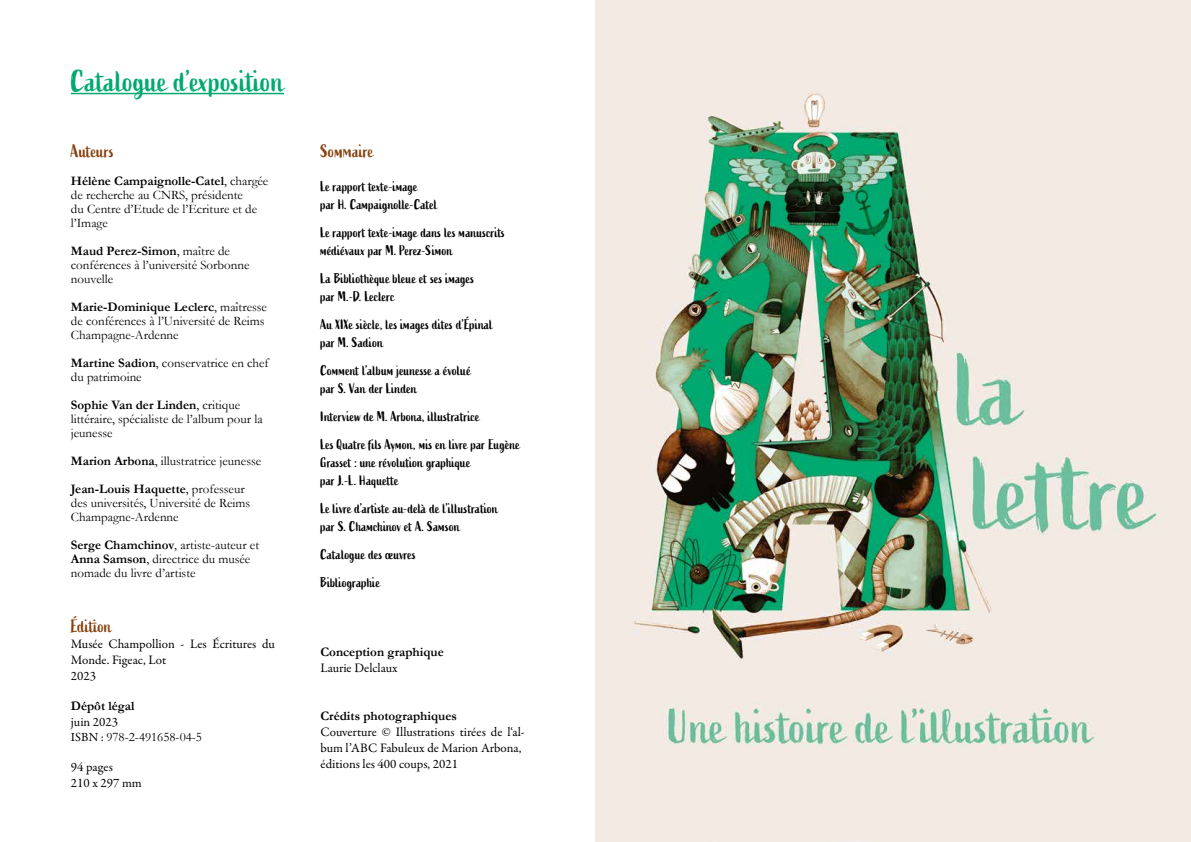
<style>
.page{position:relative;width:1191px;height:842px;background:#fff}
.page>*{position:absolute;margin:0;border:0;box-sizing:border-box;transform-origin:0 0}
.t1{font:30px "Active";color:#00a971}
.t2{font:18px "Active";color:#86410f}
.t3{font:14px/18px "Active";color:#000}
.t4{font:13px/14px "Garamond";color:#000}
.t5{font:13px/16px "Garamond Premr Pro";color:#000}
.t6{font:700 13px "Garamond";color:#000}
.s1{font-weight:700}
.s2{font-family:"Garamond Premr Pro";font-size:12.5px}
</style>
<div class="page">
<hr style="left:71px;top:93px;width:213px;height:1px;background:#00a971">
<img style="left:595px;top:0;width:596px;height:842px">
<h1 class="t1" style="left:71px;top:64px;width:215px">Catalogue d’exposition</h1>
<h2 class="t2" style="left:71px;top:141px;width:45px">Auteurs</h2>
<p class="t4" style="left:71px;top:174px;width:199px"><span class="s1">Hélène Campaignolle-Catel</span>, chargée de recherche au CNRS, présidente<br>du Centre d’Etude de l’Ecriture et de l’Image</p>
<p class="t4" style="left:71px;top:244px;width:180px"><span class="s1">Maud Perez-Simon</span>, maître de conférences à l’université Sorbonne nouvelle</p>
<p class="t4" style="left:71px;top:300px;width:198px"><span class="s1">Marie-Dominique Leclerc</span>, maîtresse de conférences à l’Université de Reims<br>Champagne-Ardenne</p>
<p class="t4" style="left:71px;top:356px;width:199px"><span class="s1">Martine Sadion</span>, conservatrice en chef du patrimoine</p>
<p class="t4" style="left:71px;top:398px;width:193px"><span class="s1">Sophie Van der Linden</span>, critique littéraire, spécialiste de l’album pour la jeunesse</p>
<p class="t4" style="left:71px;top:447px;width:192px;line-height:28px"><span class="s1">Marion Arbona</span>, illustratrice jeunesse<br><span class="s1">Jean-Louis Haquette</span>, professeur</p>
<p class="t4" style="left:71px;top:496px;width:181px">des universités, Université de Reims<br>Champagne-Ardenne</p>
<p class="t4" style="left:71px;top:538px;width:190px"><span class="s1">Serge Chamchinov</span>, artiste-auteur et<br><span class="s1">Anna Samson</span>, directrice du musée nomade du livre d’artiste</p>
<h2 class="t2" style="left:71px;top:615px;width:42px">Édition</h2>
<p class="t5" style="left:71px;top:636px;width:206px">Musée Champollion - Les Écritures du<br>Monde. Figeac, Lot<br>2023</p>
<p class="t6" style="left:71px;top:697px;width:65px">Dépôt légal</p>
<p class="t5" style="left:71px;top:714px;width:49px">juin 2023</p>
<p class="t4" style="left:71px;top:729px;width:133px"><span class="s2">ISBN :</span> 978-2-491658-04-5</p>
<p class="t5" style="left:71px;top:759px;width:72px">94 pages<br>210 x 297 mm</p>
<h2 class="t2" style="left:320px;top:141px;width:55px">Sommaire</h2>
<p class="t3" style="left:320px;top:178px;width:118px">Le rapport texte-image<br>par H. Campaignolle-Catel</p>
<p class="t3" style="left:320px;top:224px;width:186px">Le rapport texte-image dans les manuscrits médiévaux par M. Perez-Simon</p>
<p class="t3" style="left:320px;top:270px;width:155px">La Bibliothèque bleue et ses images par M.-D. Leclerc</p>
<p class="t3" style="left:320px;top:316px;width:174px">Au XIXe siècle, les images dites d’Épinal par M. Sadion</p>
<p class="t3" style="left:320px;top:362px;width:152px">Comment l’album jeunesse a évolué par S. Van der Linden</p>
<p class="t3" style="left:320px;top:403px;width:201px;line-height:28px">Interview de M. Arbona, illustratrice<br>Les Quatre fils Aymon, mis en livre par Eugène</p>
<p class="t3" style="left:320px;top:454px;width:152px">Grasset : une révolution graphique par J.-L. Haquette</p>
<p class="t3" style="left:320px;top:500px;width:179px">Le livre d’artiste au-delà de l’illustration par S. Chamchinov et A. Samson</p>
<p class="t3" style="left:320px;top:541px;width:97px;line-height:28px">Catalogue des œuvres<br>Bibliographie</p>
<p class="t6" style="left:320px;top:643px;width:125px">Conception graphique</p>
<p class="t5" style="left:320px;top:660px;width:79px">Laurie Delclaux</p>
<p class="t6" style="left:320px;top:707px;width:138px">Crédits photographiques</p>
<p class="t5" style="left:320px;top:724px;width:206px">Couverture © Illustrations tirées de l‘al&shy;bum l’ABC Fabuleux de Marion Arbona, éditions les 400 coups, 2021</p>
</div>
